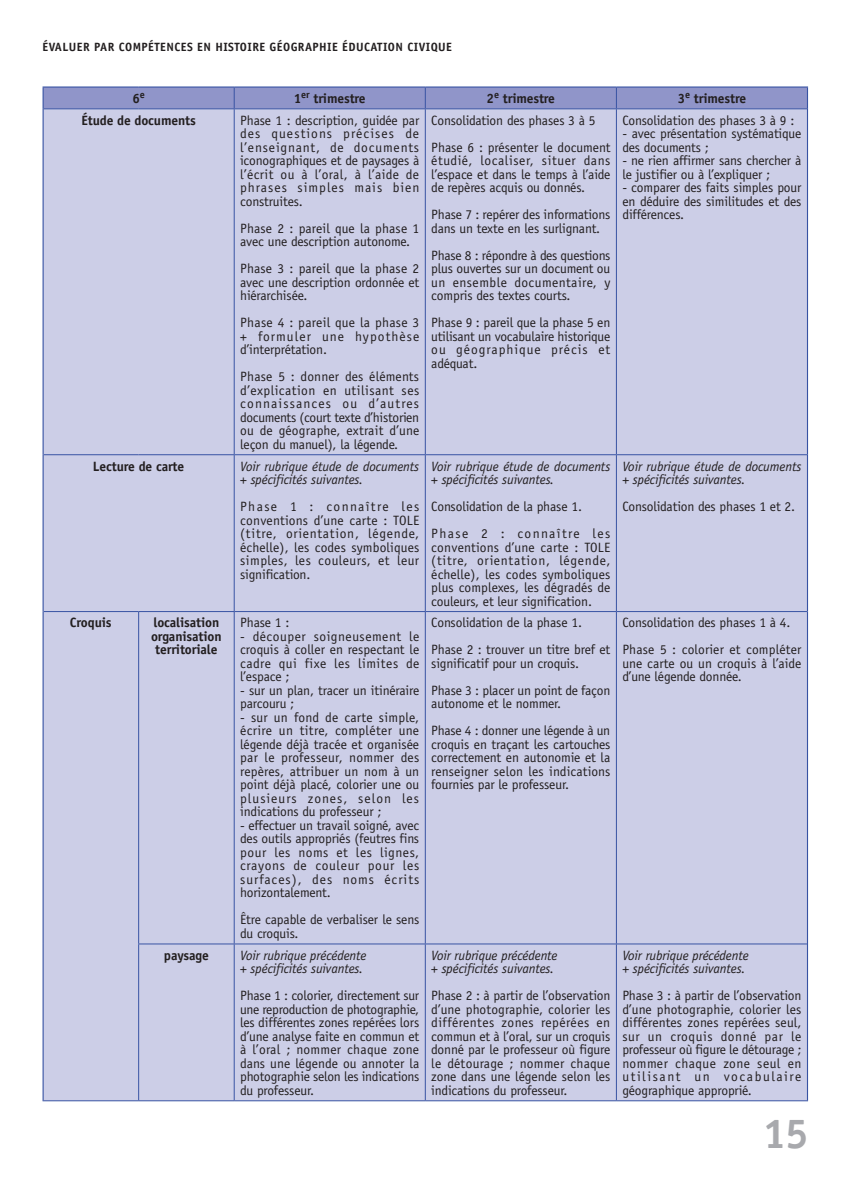
<style>
.page{position:relative;width:851px;height:1191px;background:#fff}
.page>*{position:absolute;margin:0;border:0;box-sizing:border-box;transform-origin:0 0}
.t1{font:700 42px "Officina Sans Std";color:#a8a9ad}
.t2{font:13.5px/13.5px "Officina Sans Std";letter-spacing:-.01em;color:#231f20;text-align:justify}
.t3{font:italic 13.5px/13.5px "Officina Sans Std";letter-spacing:-.01em;color:#231f20}
.t4{font:700 13.5px/13.5px "Officina Sans Std";letter-spacing:-.01em;color:#231f20;text-align:center}
.t5{font:700 12px "Officina Sans Std";letter-spacing:.035em;color:#231f20}
</style>
<div class="page">
<div style="left:44px;top:109px;width:762px;height:991px;background:#cccee7"></div>
<hr style="left:234px;top:109px;width:1px;height:345px;background:#3853a3">
<hr style="left:425px;top:109px;width:1px;height:345px;background:#3853a3">
<hr style="left:616px;top:109px;width:1px;height:345px;background:#3853a3">
<hr style="left:44px;top:454px;width:95px;height:1px;background:#3853a3">
<hr style="left:139px;top:454px;width:95px;height:1px;background:#3853a3">
<hr style="left:234px;top:454px;width:191px;height:1px;background:#3853a3">
<hr style="left:234px;top:455px;width:1px;height:156px;background:#3853a3">
<hr style="left:425px;top:454px;width:191px;height:1px;background:#3853a3">
<hr style="left:425px;top:455px;width:1px;height:156px;background:#3853a3">
<hr style="left:616px;top:454px;width:190px;height:1px;background:#3853a3">
<hr style="left:616px;top:455px;width:1px;height:156px;background:#3853a3">
<hr style="left:44px;top:611px;width:95px;height:1px;background:#3853a3">
<hr style="left:139px;top:611px;width:95px;height:1px;background:#3853a3">
<hr style="left:138px;top:612px;width:1px;height:331px;background:#3853a3">
<hr style="left:234px;top:611px;width:191px;height:1px;background:#3853a3">
<hr style="left:234px;top:612px;width:1px;height:331px;background:#3853a3">
<hr style="left:425px;top:611px;width:191px;height:1px;background:#3853a3">
<hr style="left:425px;top:612px;width:1px;height:331px;background:#3853a3">
<hr style="left:616px;top:611px;width:190px;height:1px;background:#3853a3">
<hr style="left:616px;top:612px;width:1px;height:331px;background:#3853a3">
<hr style="left:138px;top:943px;width:96px;height:1px;background:#3853a3">
<hr style="left:138px;top:944px;width:1px;height:156px;background:#3853a3">
<hr style="left:234px;top:943px;width:191px;height:1px;background:#3853a3">
<hr style="left:234px;top:944px;width:1px;height:156px;background:#3853a3">
<hr style="left:425px;top:943px;width:191px;height:1px;background:#3853a3">
<hr style="left:425px;top:944px;width:1px;height:156px;background:#3853a3">
<hr style="left:616px;top:943px;width:190px;height:1px;background:#3853a3">
<hr style="left:616px;top:944px;width:1px;height:156px;background:#3853a3">
<hr style="left:43px;top:1100px;width:96px;height:1px;background:#3853a3">
<hr style="left:139px;top:1100px;width:95px;height:1px;background:#3853a3">
<hr style="left:234px;top:1100px;width:191px;height:1px;background:#3853a3">
<hr style="left:425px;top:1100px;width:191px;height:1px;background:#3853a3">
<hr style="left:616px;top:1100px;width:191px;height:1px;background:#3853a3">
<hr style="left:43px;top:86px;width:96px;height:2px;background:#3853a3">
<hr style="left:139px;top:86px;width:95px;height:2px;background:#3853a3">
<hr style="left:234px;top:86px;width:191px;height:2px;background:#3853a3">
<hr style="left:425px;top:86px;width:191px;height:2px;background:#3853a3">
<hr style="left:616px;top:86px;width:191px;height:2px;background:#3853a3">
<svg style="left:43px;top:87px;width:764px;height:22px;background:#8a91c6"></svg>
<hr style="left:43px;top:109px;width:1px;height:346px;background:#3853a3">
<hr style="left:806px;top:109px;width:1px;height:346px;background:#3853a3">
<hr style="left:43px;top:455px;width:1px;height:156px;background:#3853a3">
<hr style="left:806px;top:455px;width:1px;height:156px;background:#3853a3">
<hr style="left:43px;top:611px;width:1px;height:333px;background:#3853a3">
<hr style="left:806px;top:611px;width:1px;height:333px;background:#3853a3">
<hr style="left:43px;top:944px;width:1px;height:156px;background:#3853a3">
<hr style="left:806px;top:944px;width:1px;height:156px;background:#3853a3">
<p class="t5" style="left:43px;top:40px;width:409px">ÉVALUer par COMPÉTENCES EN HISTOIRE GÉOGRAPHIE ÉDUCATION CIVIQUE</p>
<p class="t4" style="left:132px;top:91px;width:14px">6<sup>e</sup></p>
<p class="t4" style="left:294px;top:91px;width:73px">1<sup>er</sup> trimestre</p>
<p class="t4" style="left:486px;top:91px;width:70px">2<sup>e</sup> trimestre</p>
<p class="t4" style="left:677px;top:91px;width:70px">3<sup>e</sup> trimestre</p>
<p class="t4" style="left:81px;top:113px;width:116px">Étude de documents</p>
<p class="t2" style="left:240px;top:113px;width:181px">Phase 1 : description, guidée par des questions précises de l’enseignant, de documents iconographiques et de paysages à l’écrit ou à l’oral, à l’aide de phrases simples mais bien construites.</p>
<p class="t2" style="left:240px;top:221px;width:180px">Phase 2 : pareil que la phase 1 avec une description autonome.</p>
<p class="t2" style="left:240px;top:262px;width:180px">Phase 3 : pareil que la phase 2 avec une description ordonnée et hiérarchisée.</p>
<p class="t2" style="left:240px;top:316px;width:181px">Phase 4 : pareil que la phase 3 + formuler une hypothèse d’interprétation.</p>
<p class="t2" style="left:240px;top:370px;width:181px">Phase 5 : donner des éléments d’explication en utilisant ses connaissances ou d’autres documents (court texte d’historien ou de géographe, extrait d’une leçon du manuel), la légende.</p>
<p class="t2" style="left:431px;top:107px;width:181px;line-height:27px">Consolidation des phases 3 à 5<br>Phase 6 : présenter le document</p>
<p class="t2" style="left:431px;top:154px;width:180px">étudié, localiser, situer dans l’espace et dans le temps à l’aide de repères acquis ou donnés.</p>
<p class="t2" style="left:431px;top:208px;width:180px">Phase 7 : repérer des informations dans un texte en les surlignant.</p>
<p class="t2" style="left:431px;top:248px;width:181px">Phase 8 : répondre à des questions plus ouvertes sur un document ou un ensemble documentaire, y compris des textes courts.</p>
<p class="t2" style="left:431px;top:316px;width:180px">Phase 9 : pareil que la phase 5 en utilisant un vocabulaire historique ou géographique précis et adéquat.</p>
<p class="t2" style="left:622px;top:113px;width:173px">Consolidation des phases 3 à 9 :</p>
<p class="t2" style="left:622px;top:127px;width:181px">- avec présentation systématique des documents ;</p>
<p class="t2" style="left:622px;top:154px;width:180px">- ne rien affirmer sans chercher à le justifier ou à l’expliquer ;</p>
<p class="t2" style="left:622px;top:181px;width:180px">- comparer des faits simples pour en déduire des similitudes et des différences.</p>
<p class="t4" style="left:93px;top:459px;width:93px">Lecture de carte</p>
<p class="t3" style="left:240px;top:459px;width:180px">Voir rubrique étude de documents + spécificités suivantes.</p>
<p class="t2" style="left:240px;top:500px;width:181px">Phase 1 : connaître les conventions d’une carte : TOLE (titre, orientation, légende, échelle), les codes symboliques simples, les couleurs, et leur signification.</p>
<p class="t4" style="left:70px;top:616px;width:43px">Croquis</p>
<p class="t4" style="left:151px;top:616px;width:72px">localisation organisation territoriale</p>
<p class="t2" style="left:240px;top:616px;width:51px">Phase 1 :</p>
<p class="t2" style="left:240px;top:629px;width:181px">- découper soigneusement le croquis à coller en respectant le cadre qui fixe les limites de l’espace ;</p>
<p class="t2" style="left:240px;top:683px;width:180px">- sur un plan, tracer un itinéraire parcouru ;</p>
<p class="t2" style="left:240px;top:710px;width:181px">- sur un fond de carte simple, écrire un titre, compléter une légende déjà tracée et organisée par le professeur, nommer des repères, attribuer un nom à un point déjà placé, colorier une ou plusieurs zones, selon les indications du professeur ;</p>
<p class="t2" style="left:240px;top:818px;width:181px">- effectuer un travail soigné, avec des outils appropriés (feutres fins pour les noms et les lignes, crayons de couleur pour les surfaces), des noms écrits horizontalement.</p>
<p class="t2" style="left:240px;top:913px;width:180px">Être capable de verbaliser le sens du croquis.</p>
<p class="t4" style="left:164px;top:948px;width:46px">paysage</p>
<p class="t3" style="left:240px;top:948px;width:128px">Voir rubrique précédente + spécificités suivantes.</p>
<p class="t2" style="left:240px;top:989px;width:181px">Phase 1 : colorier, directement sur une reproduction de photographie, les différentes zones repérées lors d’une analyse faite en commun et à l’oral ; nommer chaque zone dans une légende ou annoter la photographie selon les indications du professeur.</p>
<p class="t3" style="left:431px;top:459px;width:180px">Voir rubrique étude de documents + spécificités suivantes.</p>
<p class="t2" style="left:431px;top:493px;width:181px;line-height:27px">Consolidation de la phase 1.<br>Phase 2 : connaître les</p>
<p class="t2" style="left:431px;top:540px;width:181px">conventions d’une carte : TOLE (titre, orientation, légende, échelle), les codes symboliques plus complexes, les dégradés de couleurs, et leur signification.</p>
<p class="t2" style="left:431px;top:609px;width:180px;line-height:27px">Consolidation de la phase 1.<br>Phase 2 : trouver un titre bref et</p>
<p class="t2" style="left:431px;top:650px;width:180px;line-height:27px">significatif pour un croquis.<br>Phase 3 : placer un point de façon</p>
<p class="t2" style="left:431px;top:690px;width:180px;line-height:27px">autonome et le nommer.<br>Phase 4 : donner une légende à un</p>
<p class="t2" style="left:431px;top:737px;width:181px">croquis en traçant les cartouches correctement en autonomie et la renseigner selon les indications fournies par le professeur.</p>
<p class="t3" style="left:431px;top:948px;width:128px">Voir rubrique précédente + spécificités suivantes.</p>
<p class="t2" style="left:431px;top:989px;width:181px">Phase 2 : à partir de l’observation d’une photographie, colorier les différentes zones repérées en commun et à l’oral, sur un croquis donné par le professeur où figure le détourage ; nommer chaque zone dans une légende selon les indications du professeur.</p>
<p class="t3" style="left:622px;top:459px;width:180px">Voir rubrique étude de documents + spécificités suivantes.</p>
<p class="t2" style="left:622px;top:500px;width:174px">Consolidation des phases 1 et 2.</p>
<p class="t2" style="left:622px;top:609px;width:180px;line-height:27px">Consolidation des phases 1 à 4.<br>Phase 5 : colorier et compléter</p>
<p class="t2" style="left:622px;top:656px;width:180px">une carte ou un croquis à l’aide d’une légende donnée.</p>
<p class="t3" style="left:622px;top:948px;width:128px">Voir rubrique précédente + spécificités suivantes.</p>
<p class="t2" style="left:622px;top:989px;width:181px">Phase 3 : à partir de l’observation d’une photographie, colorier les différentes zones repérées seul, sur un croquis donné par le professeur où figure le détourage ; nommer chaque zone seul en utilisant un vocabulaire géographique approprié.</p>
<h1 class="t1" style="left:762px;top:1108px;width:47px">15</h1>
</div>
